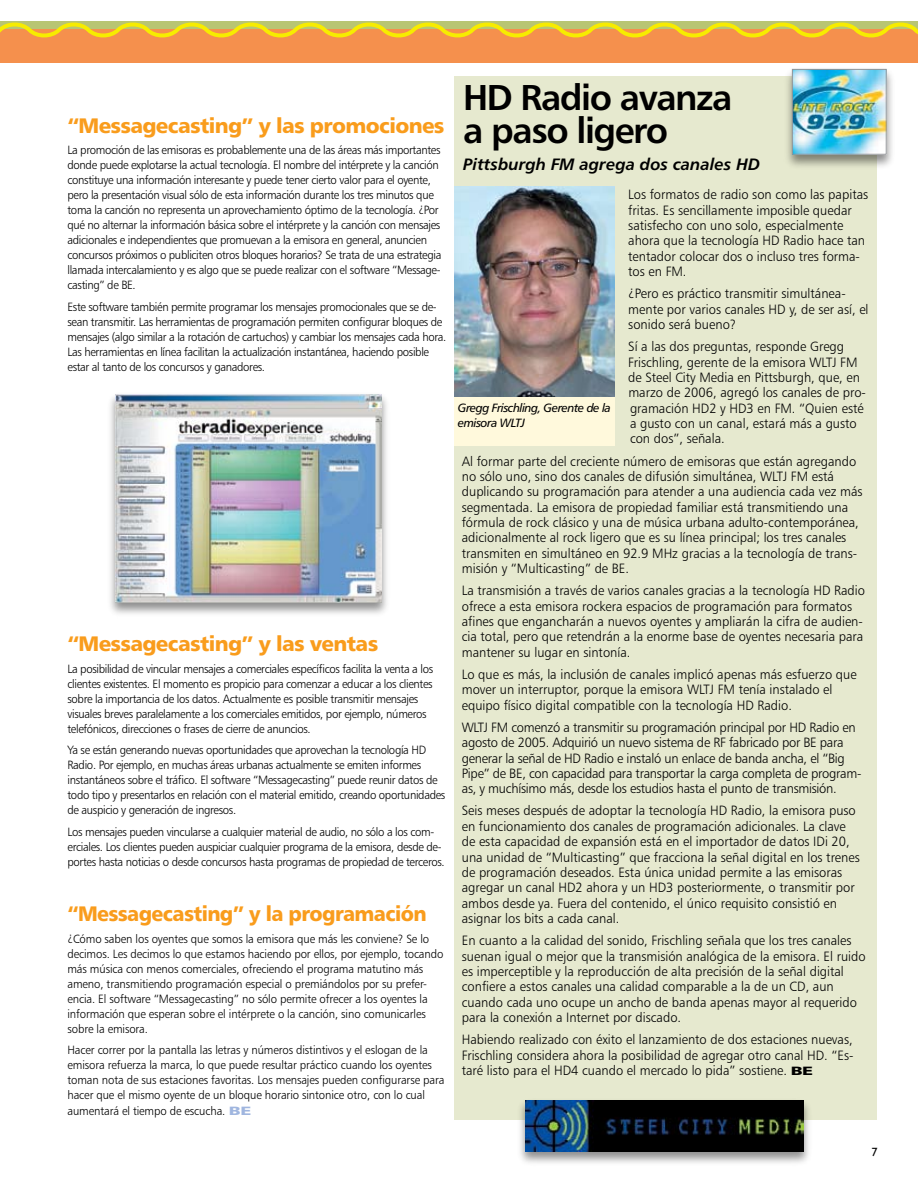
<style>
.page{position:relative;width:918px;height:1188px;background:#fff}
.page>*{position:absolute;margin:0;border:0;box-sizing:border-box;transform-origin:0 0}
.t1{font:36px/33px "Humanist 777 BT Bold B";letter-spacing:-.04em;color:#000}
.t2{font:21px "Humanist 777 BT Black B";letter-spacing:-.03em;color:#f99c1c}
.t3{font:21px "Humanist 777 BT Black B";letter-spacing:-.03em;color:#f99c1c;scale:.95 1}
.t4{font:16.5px "Humanist 777 BT Bold Italic B";color:#000}
.t5{font:13.5px/15.3px "Humanist 777 BT Light B";color:#000;scale:.96 1}
.t6{font:13.5px/15.3px "Humanist 777 BT Light B";letter-spacing:-.02em;color:#000;scale:.96 1}
.t7{font:12px/15px "Humanist 777 BT Light B";letter-spacing:-.03em;color:#000;scale:.95 1}
.t8{font:12px/15px "Humanist 777 BT Light B";letter-spacing:-.01em;color:#000;scale:.95 1}
.t9{font:12px/15px "Humanist 777 BT Italic B";letter-spacing:-.04em;color:#000}
.s1{font-family:"Humanist 777 BT Black B";color:#a0b6df}
.s2{font-family:"Humanist 777 BT Black B";font-size:12px}
</style>
<div class="page">
<div style="left:454px;top:76px;width:424px;height:1044px;background:#e6e9cf"></div>
<div style="left:106px;top:391px;width:285px;height:228px;background:#000;opacity:.45"></div>
<img style="left:116px;top:394px;width:265px;height:209px">
<div style="left:454px;top:390px;width:161px;height:56px;background:#fff9dc"></div>
<img style="left:454px;top:186px;width:161px;height:211px">
<div style="left:515px;top:1098px;width:299px;height:70px;background:#000;opacity:.45"></div>
<img style="left:525px;top:1100px;width:279px;height:52px">
<div style="left:783px;top:66px;width:112px;height:104px;background:#000;opacity:.45"></div>
<img style="left:794px;top:71px;width:91px;height:82px">
<div style="left:792px;top:69px;width:95px;height:86px;border:1px solid #939598"></div>
<div style="left:0;top:28px;width:918px;height:35px;background:#f5904d"></div>
<svg style="left:0;top:21px;width:918px;height:17px"></svg>
<h2 class="t2" style="left:68px;top:112px;width:378px">“Messagecasting” y las promociones</h2>
<p class="t7" style="left:68px;top:143px;width:395px">La promoción de las emisoras es probablemente una de las áreas más importantes donde puede explotarse la actual tecnología. El nombre del intérprete y la canción constituye una información interesante y puede tener cierto valor para el oyente, pero la presentación visual sólo de esta información durante los tres minutos que toma la canción no representa un aprovechamiento óptimo de la tecnología. ¿Por qué no alternar la información básica sobre el intérprete y la canción con mensajes adicionales e independientes que promuevan a la emisora en general, anuncien concursos próximos o publiciten otros bloques horarios? Se trata de una estrategia llamada intercalamiento y es algo que se puede realizar con el software “Message&shy;casting” de BE.</p>
<p class="t7" style="left:68px;top:299px;width:400px">Este software también permite programar los mensajes promocionales que se de&shy;sean transmitir. Las herramientas de programación permiten configurar bloques de mensajes (algo similar a la rotación de cartuchos) y cambiar los mensajes cada hora.<br>Las herramientas en línea facilitan la actualización instantánea, haciendo posible estar al tanto de los concursos y ganadores.</p>
<h2 class="t2" style="left:68px;top:630px;width:312px">“Messagecasting” y las ventas</h2>
<p class="t7" style="left:68px;top:661px;width:386px">La posibilidad de vincular mensajes a comerciales específicos facilita la venta a los clientes existentes. El momento es propicio para comenzar a educar a los clientes sobre la importancia de los datos. Actualmente es posible transmitir mensajes visuales breves paralelamente a los comerciales emitidos, por ejemplo, números telefónicos, direcciones o frases de cierre de anuncios.</p>
<p class="t7" style="left:68px;top:743px;width:399px">Ya se están generando nuevas oportunidades que aprovechan la tecnología HD Radio. Por ejemplo, en muchas áreas urbanas actualmente se emiten informes instantáneos sobre el tráfico. El software “Messagecasting” puede reunir datos de todo tipo y presentarlos en relación con el material emitido, creando oportunidades de auspicio y generación de ingresos.</p>
<p class="t7" style="left:68px;top:824px;width:399px">Los mensajes pueden vincularse a cualquier material de audio, no sólo a los com&shy;erciales. Los clientes pueden auspiciar cualquier programa de la emisora, desde de&shy;portes hasta noticias o desde concursos hasta programas de propiedad de terceros.</p>
<h2 class="t3" style="left:68px;top:900px;width:380px">“Messagecasting” y la programación</h2>
<p class="t8" style="left:68px;top:931px;width:397px">¿Cómo saben los oyentes que somos la emisora que más les conviene? Se lo decimos. Les decimos lo que estamos haciendo por ellos, por ejemplo, tocando más música con menos comerciales, ofreciendo el programa matutino más ameno, transmitiendo programación especial o premiándolos por su prefer&shy;encia. El software “Messagecasting” no sólo permite ofrecer a los oyentes la información que esperan sobre el intérprete o la canción, sino comunicarles sobre la emisora.</p>
<p class="t8" style="left:68px;top:1042px;width:398px">Hacer correr por la pantalla las letras y números distintivos y el eslogan de la emisora refuerza la marca, lo que puede resultar práctico cuando los oyentes toman nota de sus estaciones favoritas. Los mensajes pueden configurarse para hacer que el mismo oyente de un bloque horario sintonice otro, con lo cual aumentará el tiempo de escucha. <span class="s1">BE</span></p>
<h1 class="t1" style="left:463px;top:80px;width:271px">HD Radio avanza a paso ligero</h1>
<p class="t4" style="left:463px;top:154px;width:298px">Pittsburgh FM agrega dos canales HD</p>
<p class="t5" style="left:628px;top:187px;width:251px">Los formatos de radio son como las papitas fritas. Es sencillamente imposible quedar satisfecho con uno solo, especialmente ahora que la tecnología HD Radio hace tan tentador colocar dos o incluso tres forma&shy;tos en FM.</p>
<p class="t5" style="left:628px;top:286px;width:252px">¿Pero es práctico transmitir simultánea&shy;mente por varios canales HD y, de ser así, el sonido será bueno?</p>
<p class="t5" style="left:628px;top:339px;width:249px">Sí a las dos preguntas, responde Gregg Frischling, gerente de la emisora WLTJ FM de Steel City Media en Pittsburgh, que, en marzo de 2006, agregó los canales de pro&shy;gramación HD2 y HD3 en FM. “Quien esté a gusto con un canal, estará más a gusto con dos”, señala.</p>
<p class="t5" style="left:462px;top:453px;width:419px">Al formar parte del creciente número de emisoras que están agregando no sólo uno, sino dos canales de difusión simultánea, WLTJ FM está duplicando su programación para atender a una audiencia cada vez más segmentada. La emisora de propiedad familiar está transmitiendo una fórmula de rock clásico y una de música urbana adulto-contemporánea, adicionalmente al rock ligero que es su línea principal; los tres canales transmiten en simultáneo en 92.9 MHz gracias a la tecnología de trans&shy;misión y “Multicasting” de BE.</p>
<p class="t5" style="left:462px;top:583px;width:422px">La transmisión a través de varios canales gracias a la tecnología HD Radio ofrece a esta emisora rockera espacios de programación para formatos afines que engancharán a nuevos oyentes y ampliarán la cifra de audien&shy;cia total, pero que retendrán a la enorme base de oyentes necesaria para mantener su lugar en sintonía.</p>
<p class="t5" style="left:462px;top:666px;width:413px">Lo que es más, la inclusión de canales implicó apenas más esfuerzo que mover un interruptor, porque la emisora WLTJ FM tenía instalado el equipo físico digital compatible con la tecnología HD Radio.</p>
<p class="t6" style="left:462px;top:719px;width:418px">WLTJ FM comenzó a transmitir su programación principal por HD Radio en agosto de 2005. Adquirió un nuevo sistema de RF fabricado por BE para generar la señal de HD Radio e instaló un enlace de banda ancha, el “Big Pipe” de BE, con capacidad para transportar la carga completa de program&shy;as, y muchísimo más, desde los estudios hasta el punto de transmisión.</p>
<p class="t5" style="left:462px;top:803px;width:416px">Seis meses después de adoptar la tecnología HD Radio, la emisora puso en funcionamiento dos canales de programación adicionales. La clave de esta capacidad de expansión está en el importador de datos IDi 20, una unidad de “Multicasting” que fracciona la señal digital en los trenes de programación deseados. Esta única unidad permite a las emisoras agregar un canal HD2 ahora y un HD3 posteriormente, o transmitir por ambos desde ya. Fuera del contenido, el único requisito consistió en asignar los bits a cada canal.</p>
<p class="t5" style="left:462px;top:933px;width:422px">En cuanto a la calidad del sonido, Frischling señala que los tres canales suenan igual o mejor que la transmisión analógica de la emisora. El ruido es imperceptible y la reproducción de alta precisión de la señal digital confiere a estos canales una calidad comparable a la de un CD, aun cuando cada uno ocupe un ancho de banda apenas mayor al requerido para la conexión a Internet por discado.</p>
<p class="t5" style="left:462px;top:1032px;width:410px;text-align:justify">Habiendo realizado con éxito el lanzamiento de dos estaciones nuevas, Frischling considera ahora la posibilidad de agregar otro canal HD. “Es&shy;taré listo para el HD4 cuando el mercado lo pida” sostiene. <span class="s2">BE</span></p>
<p class="t9" style="left:458px;top:400px;width:155px">Gregg Frischling, Gerente de la emisora WLTJ</p>
</div>
